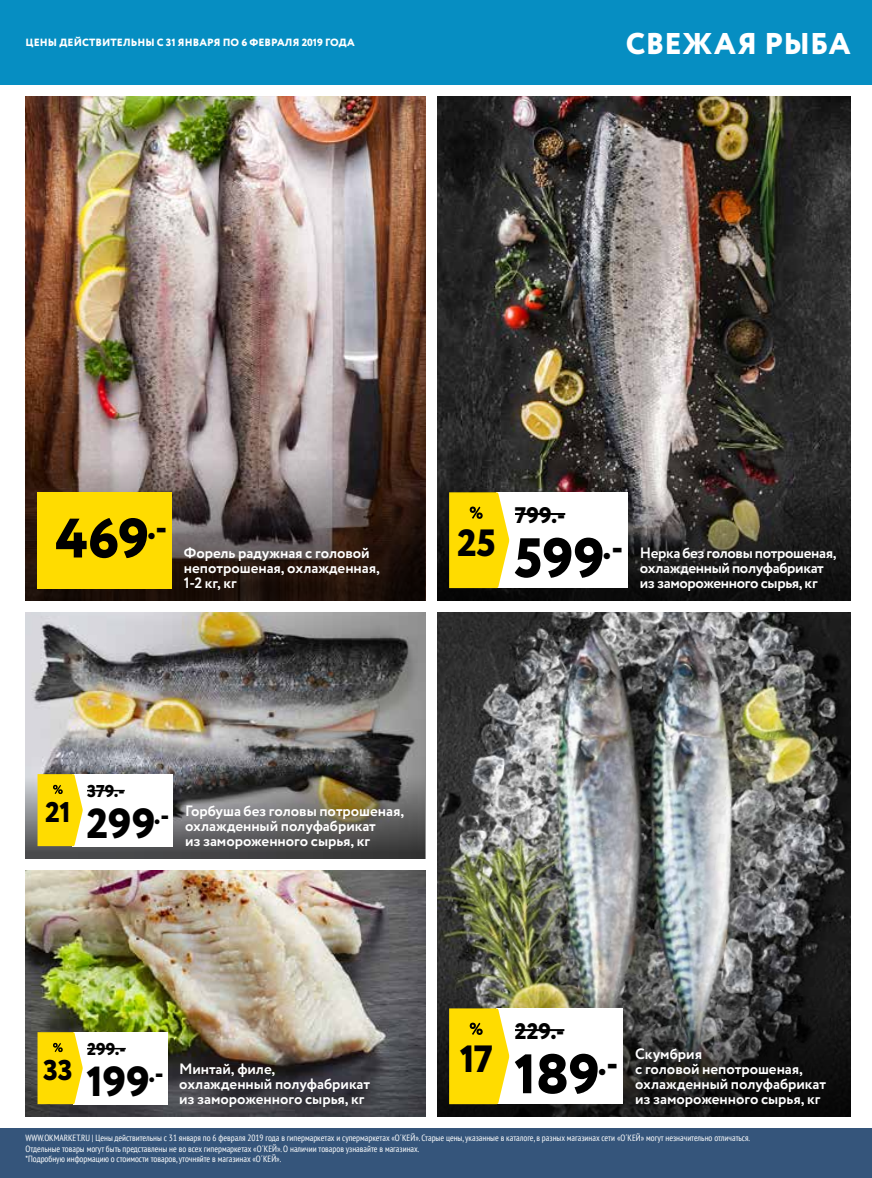
<style>
.page{position:relative;width:872px;height:1178px;background:#fff}
.page>*{position:absolute;margin:0;border:0;box-sizing:border-box;transform-origin:0 0}
.t1{font:800 55.5px "Circe";letter-spacing:-.005em;color:#000}
.t2{font:800 42px "Circe";color:#000}
.t3{font:800 37.95px "Circe";color:#000}
.t4{font:800 30px "Circe";letter-spacing:.01em;color:#fff}
.t5{font:800 28.5px "Circe";color:#000}
.t6{font:800 22.5px "Circe";letter-spacing:.005em;color:#000}
.t7{font:800 17.1px "Circe";letter-spacing:.005em;color:#000}
.t8{font:700 15px/15px "Circe";letter-spacing:-.005em;color:#fff}
.t9{font:700 15px/15px "Circe";letter-spacing:-.025em;color:#fff}
.t10{font:800 10.5px "Circe";letter-spacing:.01em;color:#fff}
.t11{font:condensed 9px/10.5px "PT Sans";color:#fff}
</style>
<div class="page">
<img style="left:26px;top:612px;width:399px;height:150px">
<img style="left:437px;top:612px;width:413px;height:354px">
<img style="left:437px;top:966px;width:413px;height:150px">
<svg style="left:26px;top:762px;width:399px;height:96px;background:#5e5c59"></svg>
<img style="left:26px;top:96px;width:399px;height:336px">
<svg style="left:26px;top:432px;width:399px;height:168px;background:#574843"></svg>
<div style="left:0;top:1128px;width:872px;height:50px;background:#35557b"></div>
<div style="left:73px;top:774px;width:100px;height:72px;background:#fff"></div>
<hr style="left:87px;top:790px;width:38px;height:1px;background:#000">
<svg style="left:38px;top:774px;width:45px;height:72px;background:#fbdc19"></svg>
<div style="left:496px;top:1008px;width:127px;height:96px;background:#fff"></div>
<hr style="left:515px;top:1029px;width:49px;height:2px;background:#000">
<svg style="left:449px;top:1008px;width:60px;height:96px;background:#fadb16"></svg>
<div style="left:38px;top:492px;width:134px;height:96px;background:#ffdc00"></div>
<img style="left:437px;top:96px;width:413px;height:372px">
<svg style="left:437px;top:468px;width:413px;height:132px;background:#2e2b28"></svg>
<div style="left:496px;top:492px;width:132px;height:96px;background:#fff"></div>
<hr style="left:515px;top:513px;width:50px;height:2px;background:#000">
<svg style="left:449px;top:492px;width:60px;height:96px;background:#fadb16"></svg>
<img style="left:26px;top:870px;width:399px;height:246px">
<div style="left:73px;top:1032px;width:94px;height:72px;background:#fff"></div>
<hr style="left:87px;top:1048px;width:39px;height:1px;background:#000">
<svg style="left:38px;top:1032px;width:45px;height:72px;background:#fbdc19"></svg>
<div style="left:0;top:0;width:872px;height:84px;background:#068ec2"></div>
<p class="t10" style="left:26px;top:35px;width:330px">ЦЕНЫ ДЕЙСТВИТЕЛЬНЫ С 31 ЯНВАРЯ ПО 6 ФЕВРАЛЯ 2019 ГОДА</p>
<h3 class="t4" style="left:626px;top:23px;width:226px">СВЕЖАЯ РЫБА</h3>
<h1 class="t1" style="left:56px;top:501px;width:113px">469<sup>.-</sup></h1>
<h3 class="t6" style="left:515px;top:500px;width:52px">799.-</h3>
<h3 class="t3" style="left:457px;top:517px;width:40px">25</h3>
<h3 class="t8" style="left:184px;top:546px;width:197px">Форель радужная с головой непотрошеная, охлажденная,<br>1-2 кг, кг</h3>
<h1 class="t1" style="left:514px;top:520px;width:110px">599<sup>.-</sup></h1>
<h3 class="t9" style="left:640px;top:546px;width:198px">Нерка без головы потрошеная, охлажденный полуфабрикат из замороженного сырья, кг</h3>
<h3 class="t8" style="left:598px;top:576px;width:198px">Судак тушка, охлажденная, кг</h3>
<h3 class="t7" style="left:87px;top:780px;width:39px">379.-</h3>
<h3 class="t5" style="left:45px;top:793px;width:27px">21</h3>
<h3 class="t8" style="left:185px;top:804px;width:221px">Горбуша без головы потрошеная, охлажденный полуфабрикат<br>из замороженного сырья, кг</h3>
<h2 class="t2" style="left:86px;top:795px;width:84px">299<sup>.-</sup></h2>
<h3 class="t6" style="left:515px;top:1016px;width:51px">229.-</h3>
<h3 class="t7" style="left:87px;top:1038px;width:40px">299.-</h3>
<h3 class="t3" style="left:460px;top:1033px;width:35px">17</h3>
<h3 class="t8" style="left:635px;top:1047px;width:192px">Скумбрия<br>с головой непотрошеная, охлажденный полуфабрикат из замороженного сырья, кг</h3>
<h1 class="t1" style="left:514px;top:1036px;width:105px">189<sup>.-</sup></h1>
<h3 class="t5" style="left:43px;top:1051px;width:31px">33</h3>
<h3 class="t8" style="left:179px;top:1062px;width:192px">Минтай, филе, охлажденный полуфабрикат из замороженного сырья, кг</h3>
<p class="t11" style="left:26px;top:1132px;width:726px">WWW.OKMARKET.RU | Цены действительны с 31 января по 6 февраля 2019 года в гипермаркетах и супермаркетах «О´КЕЙ». Старые цены, указанные в каталоге, в разных магазинах сети «О´КЕЙ» могут незначительно отличаться.<br>Отдельные товары могут быть представлены не во всех гипермаркетах «О´КЕЙ». О наличии товаров узнавайте в магазинах.<br>*Подробную информацию о стоимости товаров, уточняйте в магазинах «О´КЕЙ».</p>
<h2 class="t2" style="left:86px;top:1053px;width:79px">199<sup>.-</sup></h2>
</div>
